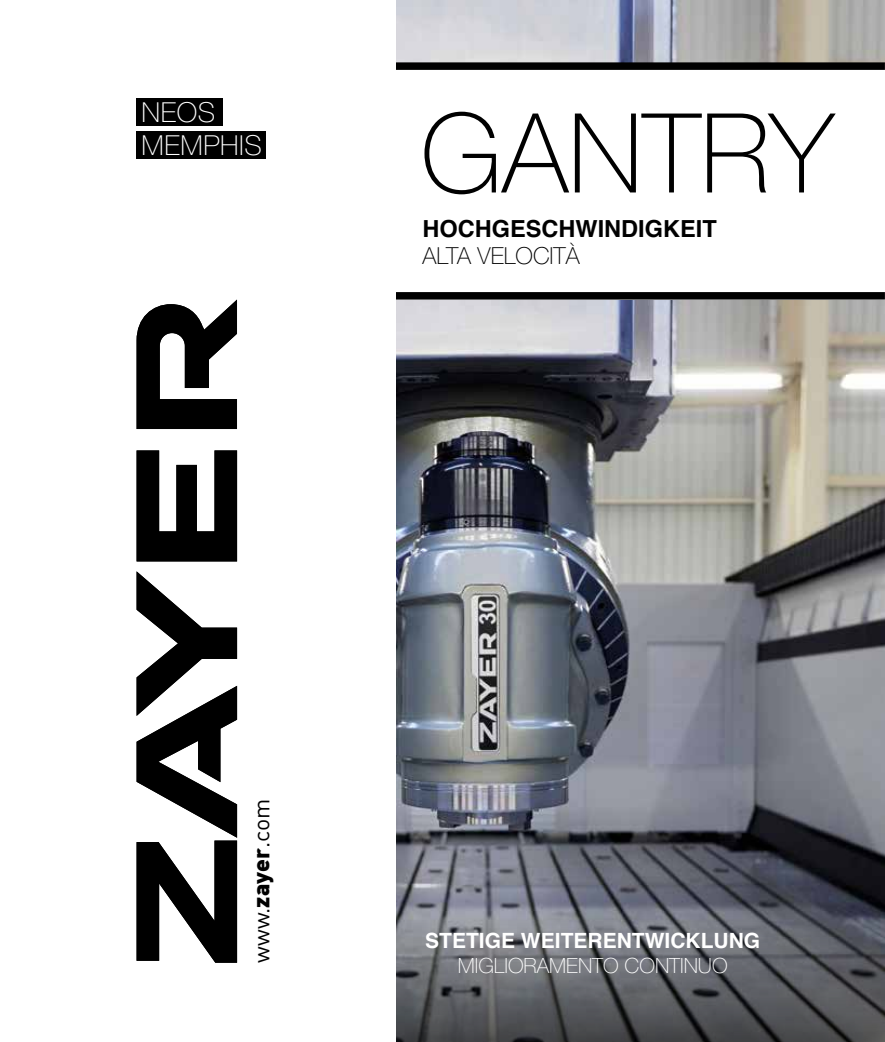
<style>
.page{position:relative;width:885px;height:1042px;background:#fff}
.page>*{position:absolute;margin:0;border:0;box-sizing:border-box;transform-origin:0 0}
.t1{font:100 110.55px "Helvetica Neue";color:#000}
.t2{font:100 27.6px/33.2px "Helvetica Neue";letter-spacing:.02em;color:#fff}
.t3{font:700 23.55px "Helvetica";color:#000}
.t4{font:100 23.55px "Helvetica Neue";color:#000}
.t5{font:23.1px "DIN";color:#000}
.t6{font:700 21px "Helvetica";color:#fff}
.t7{font:100 21px "Helvetica Neue";color:#fff}
.s1{font-weight:900}
</style>
<div class="page">
<img style="left:396px;top:300px;width:488px;height:617px">
<svg style="left:396px;top:917px;width:488px;height:125px;background:#5e6065"></svg>
<img style="left:396px;top:0;width:488px;height:62px">
<div style="left:0;top:62px;width:884px;height:8px;background:#000"></div>
<div style="left:0;top:292px;width:884px;height:8px;background:#000"></div>
<div style="left:0;top:0;width:395px;height:1042px;background:#fff"></div>
<svg style="left:136px;top:450px;width:101px;height:111px"></svg>
<svg style="left:136px;top:571px;width:101px;height:391px"></svg>
<svg style="left:136px;top:300px;width:101px;height:129px"></svg>
<div style="left:136px;top:98px;width:87px;height:27px;background:#000"></div>
<div style="left:136px;top:131px;width:130px;height:28px;background:#000"></div>
<h2 class="t2" style="left:142px;top:95px;width:122px">NEOS<br>MEMPHIS</h2>
<h1 class="t1" style="left:420px;top:90px;width:414px">GANTRY</h1>
<p class="t3" style="left:422px;top:209px;width:296px">HOCHGESCHWINDIGKEIT</p>
<p class="t4" style="left:422px;top:242px;width:159px">ALTA VELOCITÀ</p>
<p class="t5" style="left:247px;top:962px;width:166px;rotate:-90deg">www.<span class="s1">zayer</span>.com</p>
<p class="t6" style="left:425px;top:923px;width:336px">STETIGE WEITERENTWICKLUNG</p>
<p class="t7" style="left:458px;top:953px;width:271px">MIGLIORAMENTO CONTINUO</p>
</div>
